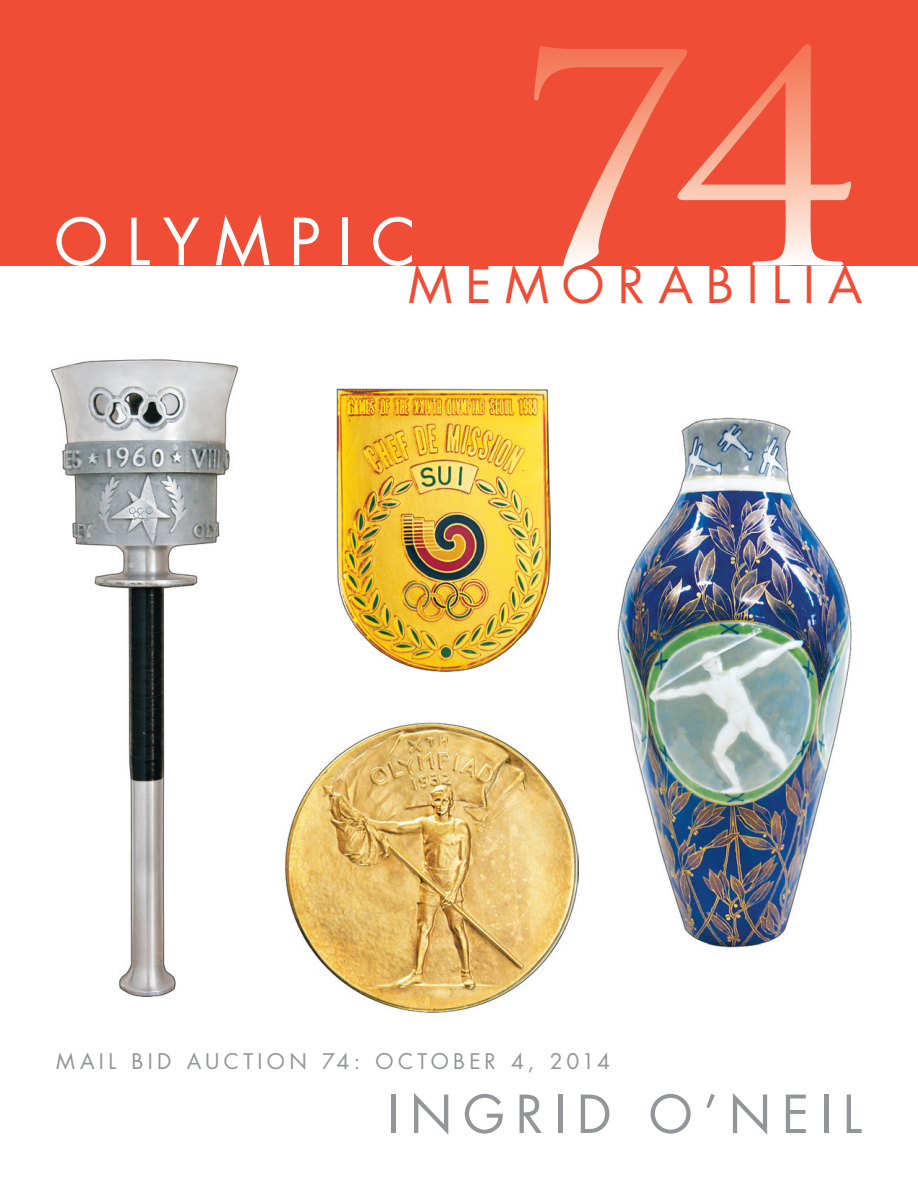
<style>
.page{position:relative;width:918px;height:1188px;background:#fff}
.page>*{position:absolute;margin:0;border:0;box-sizing:border-box;transform-origin:0 0}
.t1{font:288px "Trajan Pro";color:#fff;scale:1.15 1}
.t2{font:63px "Futura";letter-spacing:.28em;color:#fff}
.t3{font:51px "Futura";letter-spacing:.21em;color:#939598}
.t4{font:49.5px "Futura";letter-spacing:.26em;color:#ef4d35}
.t5{font:21px "Futura";letter-spacing:.205em;color:#939598}
</style>
<div class="page">
<img style="left:617px;top:417px;width:235px;height:531px">
<div style="left:0;top:0;width:918px;height:266px;background:#ef4d35"></div>
<img style="left:285px;top:723px;width:293px;height:290px">
<img style="left:336px;top:388px;width:214px;height:284px">
<img style="left:51px;top:359px;width:187px;height:638px">
<h1 class="t1" style="left:507px;top:-22px;width:310px">74</h1>
<h2 class="t2" style="left:54px;top:202px;width:364px">OLYMPIC</h2>
<h3 class="t4" style="left:408px;top:253px;width:456px">ME MOR ABILIA</h3>
<p class="t5" style="left:56px;top:1048px;width:360px">MAIL BID AUCTION 74: OCTOB</p>
<p class="t5" style="left:469px;top:1048px;width:142px">ER 4, 2014</p>
<h3 class="t3" style="left:387px;top:1082px;width:476px">INGRID O’NE IL</h3>
</div>
